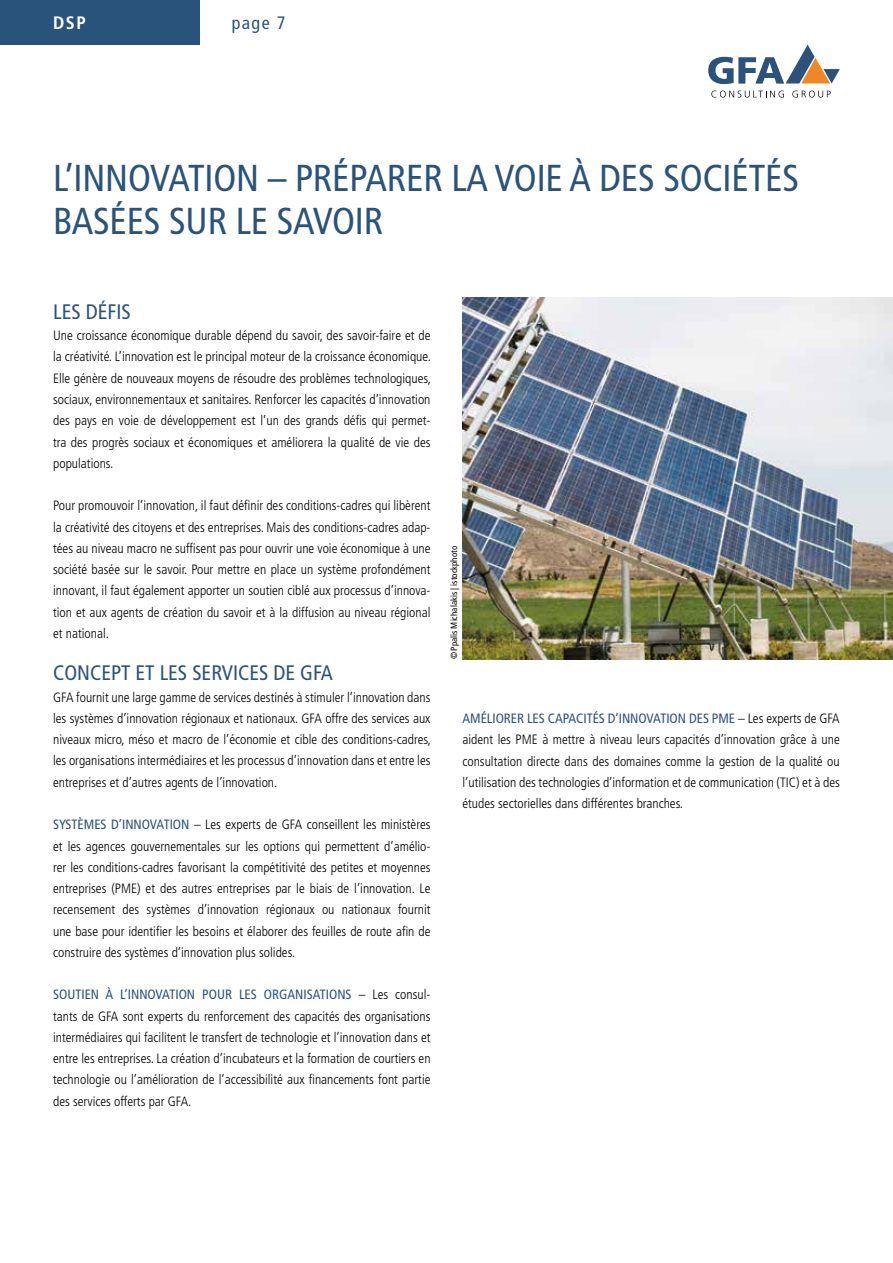
<style>
.page{position:relative;width:893px;height:1263px;background:#fff}
.page>*{position:absolute;margin:0;border:0;box-sizing:border-box;transform-origin:0 0}
.t1{font:condensed 37.5px/42.5px "Frutiger LT Std";letter-spacing:-.005em;color:#2a537b}
.t2{font:condensed 21px "Frutiger LT Std";color:#2a537b}
.t3{font:condensed 18px "Frutiger LT Std";color:#2a537b}
.t4{font:700 condensed 18px "Frutiger LT Std";color:#fff}
.t5{font:300 condensed 13.5px/21.3px "Frutiger LT Std";color:#000;text-align:justify}
.t6{font:condensed 9px "Frutiger LT Std";color:#000}
.s1{font-weight:400;color:#2a537b}
</style>
<div class="page">
<div style="left:0;top:0;width:200px;height:45px;background:#2a537b"></div>
<svg style="left:711px;top:91px;width:73px;height:7px"></svg>
<svg style="left:792px;top:91px;width:39px;height:7px"></svg>
<svg style="left:708px;top:45px;width:132px;height:39px"></svg>
<img style="left:462px;top:298px;width:431px;height:361px">
<h3 class="t4" style="left:53px;top:12px;width:34px">DSP</h3>
<h3 class="t3" style="left:232px;top:12px;width:55px">page 7</h3>
<h1 class="t1" style="left:53px;top:157px;width:747px">L’INNOVATION – PRÉPARER LA VOIE À DES SOCIÉTÉS<br>BASÉES SUR LE SAVOIR</h1>
<h2 class="t2" style="left:53px;top:299px;width:79px">LES DÉFIS</h2>
<p class="t5" style="left:53px;top:325px;width:379px">Une croissance économique durable dépend du savoir, des savoir-faire et de la créativité. L’innovation est le principal moteur de la croissance économique.<br>Elle génère de nouveaux moyens de résoudre des problèmes technologiques, sociaux, environnementaux et sanitaires. Renforcer les capacités d’innovation des pays en voie de développement est l’un des grands défis qui permet&shy;tra des progrès sociaux et économiques et améliorera la qualité de vie des populations.</p>
<p class="t5" style="left:53px;top:495px;width:379px">Pour promouvoir l’innovation, il faut définir des conditions-cadres qui libèrent la créativité des citoyens et des entreprises. Mais des conditions-cadres adap&shy;tées au niveau macro ne suffisent pas pour ouvrir une voie économique à une société basée sur le savoir. Pour mettre en place un système profondément innovant, il faut également apporter un soutien ciblé aux processus d’innova&shy;tion et aux agents de création du savoir et à la diffusion au niveau régional et national.</p>
<h2 class="t2" style="left:53px;top:661px;width:281px">CONCEPT ET LES SERVICES DE GFA</h2>
<p class="t5" style="left:53px;top:686px;width:379px">GFA fournit une large gamme de services destinés à stimuler l’innovation dans les systèmes d’innovation régionaux et nationaux. GFA offre des services aux niveaux micro, méso et macro de l’économie et cible des conditions-cadres, les organisations intermédiaires et les processus d’innovation dans et entre les entreprises et d’autres agents de l’innovation.</p>
<p class="t5" style="left:53px;top:814px;width:379px"><span class="s1">SYSTÈMES D’INNOVATION</span> – Les experts de GFA conseillent les ministères et les agences gouvernementales sur les options qui permettent d’amélio&shy;rer les conditions-cadres favorisant la compétitivité des petites et moyennes entreprises (PME) et des autres entreprises par le biais de l’innovation. Le recensement des systèmes d’innovation régionaux ou nationaux fournit une base pour identifier les besoins et élaborer des feuilles de route afin de construire des systèmes d’innovation plus solides.</p>
<p class="t5" style="left:53px;top:984px;width:379px"><span class="s1">SOUTIEN À L’INNOVATION POUR LES ORGANISATIONS</span> – Les consul&shy;tants de GFA sont experts du renforcement des capacités des organisations intermédiaires qui facilitent le transfert de technologie et l’innovation dans et entre les entreprises. La création d’incubateurs et la formation de courtiers en technologie ou l’amélioration de l’accessibilité aux financements font partie des services offerts par GFA.</p>
<p class="t6" style="left:449px;top:659px;width:115px;rotate:-90deg">©Ppalis Michalakis | istockphoto</p>
<p class="t5" style="left:462px;top:708px;width:379px"><span class="s1">AMÉLIORER LES CAPACITÉS D’INNOVATION DES PME</span> – Les experts de GFA aident les PME à mettre à niveau leurs capacités d’innovation grâce à une consultation directe dans des domaines comme la gestion de la qualité ou l’utilisation des technologies d’information et de communication (TIC) et à des études sectorielles dans différentes branches.</p>
</div>
